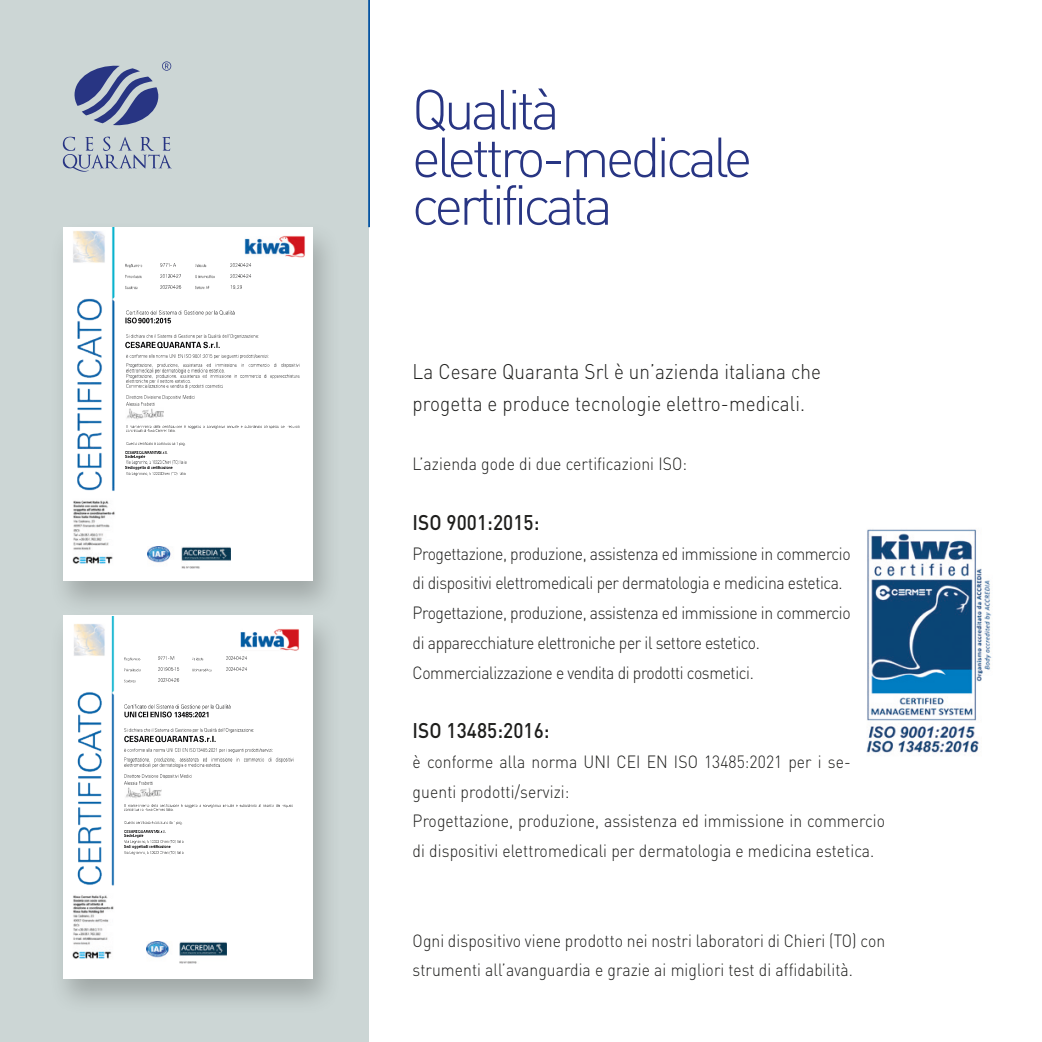
<style>
.page{position:relative;width:1042px;height:1042px;background:#fff}
.page>*{position:absolute;margin:0;border:0;box-sizing:border-box;transform-origin:0 0}
.t1{font:300 55.48px/47.6px "DIN";letter-spacing:-.075em;color:#283583}
.t2{font:300 21px/31.5px "DIN";letter-spacing:.005em;color:#1d1d1b;scale:.9 1}
.t3{font:500 21px "DIN";letter-spacing:.005em;color:#1d1d1b;scale:.9 1}
.t4{font:300 17.5px/29.8px "DIN";letter-spacing:-.01em;color:#1d1d1b;scale:.9 1}
</style>
<div class="page">
<div style="left:0;top:0;width:368px;height:1042px;background:#ccd6d5"></div>
<hr style="left:368px;top:0;width:2px;height:227px;background:#0051a0">
<svg style="left:63px;top:61px;width:109px;height:111px"></svg>
<div style="left:49px;top:221px;width:294px;height:397px;background:#1d1d1b;opacity:.25"></div>
<div style="left:63px;top:227px;width:250px;height:353px;background:#fff"></div>
<img style="left:72px;top:227px;width:233px;height:337px">
<svg style="left:125px;top:264px;width:18px;height:3px"></svg>
<svg style="left:160px;top:262px;width:19px;height:5px"></svg>
<svg style="left:195px;top:264px;width:13px;height:3px"></svg>
<svg style="left:230px;top:262px;width:24px;height:5px"></svg>
<svg style="left:125px;top:275px;width:18px;height:3px"></svg>
<svg style="left:160px;top:273px;width:24px;height:5px"></svg>
<svg style="left:195px;top:275px;width:21px;height:3px"></svg>
<svg style="left:230px;top:273px;width:24px;height:5px"></svg>
<svg style="left:125px;top:286px;width:13px;height:3px"></svg>
<svg style="left:160px;top:284px;width:24px;height:5px"></svg>
<svg style="left:195px;top:286px;width:16px;height:3px"></svg>
<svg style="left:230px;top:284px;width:14px;height:5px"></svg>
<img style="left:148px;top:547px;width:83px;height:22px">
<img style="left:126px;top:310px;width:111px;height:6px">
<img style="left:125px;top:316px;width:14px;height:8px">
<img style="left:139px;top:316px;width:35px;height:8px">
<img style="left:126px;top:333px;width:134px;height:5px">
<img style="left:125px;top:340px;width:32px;height:9px">
<img style="left:157px;top:340px;width:46px;height:9px">
<img style="left:203px;top:340px;width:19px;height:9px">
<img style="left:126px;top:353px;width:97px;height:5px">
<img style="left:223px;top:353px;width:47px;height:5px">
<img style="left:126px;top:363px;width:174px;height:5px">
<img style="left:126px;top:368px;width:102px;height:5px">
<img style="left:126px;top:373px;width:174px;height:5px">
<img style="left:126px;top:378px;width:12px;height:5px">
<img style="left:138px;top:378px;width:55px;height:5px">
<img style="left:126px;top:383px;width:96px;height:5px">
<svg style="left:222px;top:383px;width:3px;height:5px"></svg>
<img style="left:126px;top:395px;width:71px;height:5px">
<img style="left:126px;top:402px;width:31px;height:5px">
<img style="left:126px;top:425px;width:174px;height:4px">
<img style="left:126px;top:429px;width:51px;height:4px">
<img style="left:126px;top:442px;width:60px;height:4px">
<img style="left:125px;top:450px;width:35px;height:4px">
<svg style="left:160px;top:450px;width:8px;height:4px"></svg>
<svg style="left:125px;top:454px;width:22px;height:4px"></svg>
<img style="left:126px;top:460px;width:61px;height:4px">
<svg style="left:125px;top:466px;width:8px;height:4px"></svg>
<img style="left:133px;top:466px;width:14px;height:4px">
<svg style="left:147px;top:466px;width:4px;height:4px"></svg>
<img style="left:151px;top:466px;width:23px;height:4px">
<img style="left:126px;top:471px;width:61px;height:4px">
<img style="left:125px;top:408px;width:39px;height:12px">
<div style="left:49px;top:609px;width:293px;height:407px;background:#1d1d1b;opacity:.25"></div>
<div style="left:63px;top:615px;width:250px;height:364px;background:#fff"></div>
<img style="left:72px;top:617px;width:227px;height:347px">
<svg style="left:124px;top:657px;width:18px;height:4px"></svg>
<svg style="left:158px;top:656px;width:21px;height:5px"></svg>
<svg style="left:192px;top:657px;width:12px;height:4px"></svg>
<svg style="left:226px;top:656px;width:23px;height:5px"></svg>
<svg style="left:124px;top:668px;width:17px;height:4px"></svg>
<svg style="left:158px;top:667px;width:23px;height:5px"></svg>
<svg style="left:192px;top:668px;width:20px;height:4px"></svg>
<svg style="left:226px;top:667px;width:23px;height:5px"></svg>
<svg style="left:124px;top:679px;width:13px;height:4px"></svg>
<svg style="left:158px;top:678px;width:23px;height:5px"></svg>
<img style="left:146px;top:941px;width:81px;height:22px">
<img style="left:125px;top:703px;width:107px;height:6px">
<img style="left:124px;top:710px;width:14px;height:8px">
<img style="left:138px;top:710px;width:12px;height:8px">
<img style="left:150px;top:710px;width:11px;height:8px">
<img style="left:161px;top:710px;width:13px;height:8px">
<img style="left:174px;top:710px;width:38px;height:8px">
<img style="left:125px;top:727px;width:130px;height:5px">
<img style="left:124px;top:734px;width:31px;height:9px">
<img style="left:155px;top:734px;width:45px;height:9px">
<img style="left:200px;top:734px;width:18px;height:9px">
<img style="left:125px;top:747px;width:72px;height:5px">
<img style="left:197px;top:747px;width:78px;height:5px">
<img style="left:125px;top:757px;width:169px;height:5px">
<img style="left:125px;top:762px;width:95px;height:5px">
<img style="left:125px;top:774px;width:69px;height:5px">
<img style="left:125px;top:781px;width:30px;height:5px">
<svg style="left:125px;top:803px;width:3px;height:4px"></svg>
<img style="left:128px;top:803px;width:166px;height:4px">
<img style="left:125px;top:807px;width:49px;height:5px">
<img style="left:125px;top:820px;width:58px;height:4px">
<img style="left:124px;top:829px;width:34px;height:4px">
<svg style="left:158px;top:829px;width:8px;height:4px"></svg>
<img style="left:150px;top:839px;width:34px;height:4px">
<svg style="left:124px;top:833px;width:26px;height:16px"></svg>
<img style="left:149px;top:845px;width:22px;height:4px">
<img style="left:125px;top:850px;width:59px;height:4px">
<img style="left:124px;top:787px;width:38px;height:12px">
<img style="left:866px;top:529px;width:126px;height:224px">
<p class="t1" style="left:412px;top:85px;width:150px">Qualità</p>
<p class="t1" style="left:412px;top:133px;width:342px">elettro-medicale certificata</p>
<p class="t2" style="left:413px;top:356px;width:455px">La Cesare Quaranta Srl è un’azienda italiana che progetta e produce tecnologie elettro-medicali.</p>
<p class="t4" style="left:413px;top:449px;width:306px">L’azienda gode di due certificazioni ISO:</p>
<p class="t3" style="left:413px;top:509px;width:142px">ISO 9001:2015:</p>
<p class="t4" style="left:413px;top:538px;width:488px">Progettazione, produzione, assistenza ed immissione in commercio di dispositivi elettromedicali per dermatologia e medicina estetica.</p>
<p class="t4" style="left:413px;top:598px;width:488px">Progettazione, produzione, assistenza ed immissione in commercio di apparecchiature elettroniche per il settore estetico.</p>
<p class="t4" style="left:413px;top:657px;width:380px">Commercializzazione e vendita di prodotti cosmetici.</p>
<p class="t3" style="left:413px;top:717px;width:154px">ISO 13485:2016:</p>
<p class="t4" style="left:413px;top:746px;width:488px">è conforme alla norma UNI CEI EN ISO 13485:2021 per i se&shy;guenti prodotti/servizi:</p>
<p class="t4" style="left:413px;top:806px;width:526px">Progettazione, produzione, assistenza ed immissione in commercio di dispositivi elettromedicali per dermatologia e medicina estetica.</p>
<p class="t4" style="left:413px;top:925px;width:526px">Ogni dispositivo viene prodotto nei nostri laboratori di Chieri (TO) con strumenti all’avanguardia e grazie ai migliori test di affidabilità.</p>
</div>
